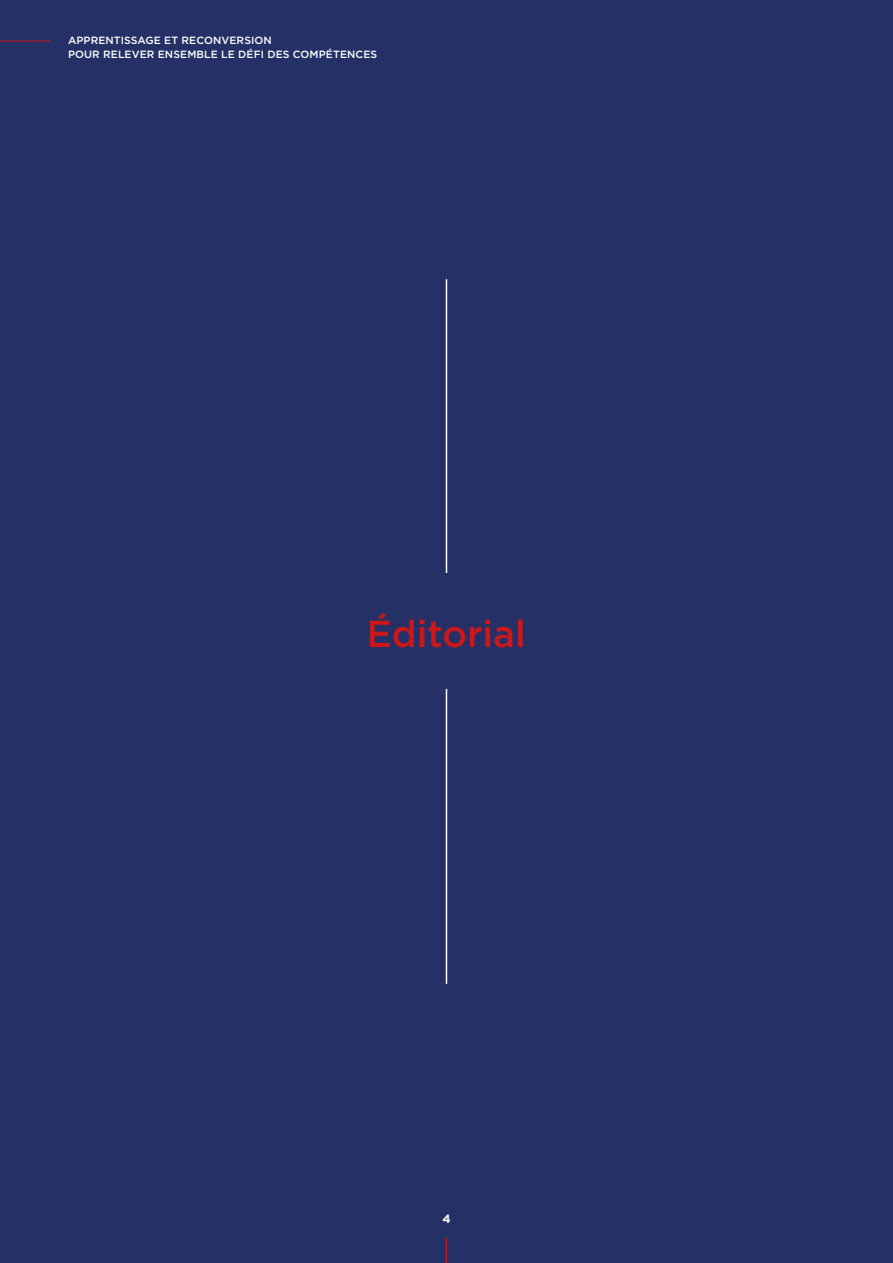
<style>
.page{position:relative;width:893px;height:1263px;background:#253166}
.page>*{position:absolute;margin:0;border:0;box-sizing:border-box;transform-origin:0 0}
.t1{font:500 37.5px "Gotham";color:#cd1719}
.t2{font:700 12px "Gotham";color:#fff}
.t3{font:500 10.5px/13.5px "Gotham";letter-spacing:.01em;color:#fff}
</style>
<div class="page">
<hr style="left:446px;top:279px;width:1px;height:705px;background:#fff">
<div style="left:190px;top:574px;width:513px;height:115px;background:#253166"></div>
<svg style="left:446px;top:1238px;width:1px;height:25px"></svg>
<hr style="left:0;top:41px;width:51px;height:1px;background:#cd1719">
<p class="t3" style="left:68px;top:34px;width:311px">APPRENTISSAGE ET RECONVERSION<br>POUR RELEVER ENSEMBLE LE DÉFI DES COMPÉTENCES</p>
<h1 class="t1" style="left:367px;top:613px;width:161px">Éditorial</h1>
<p class="t2" style="left:442px;top:1212px;width:10px">4</p>
</div>
